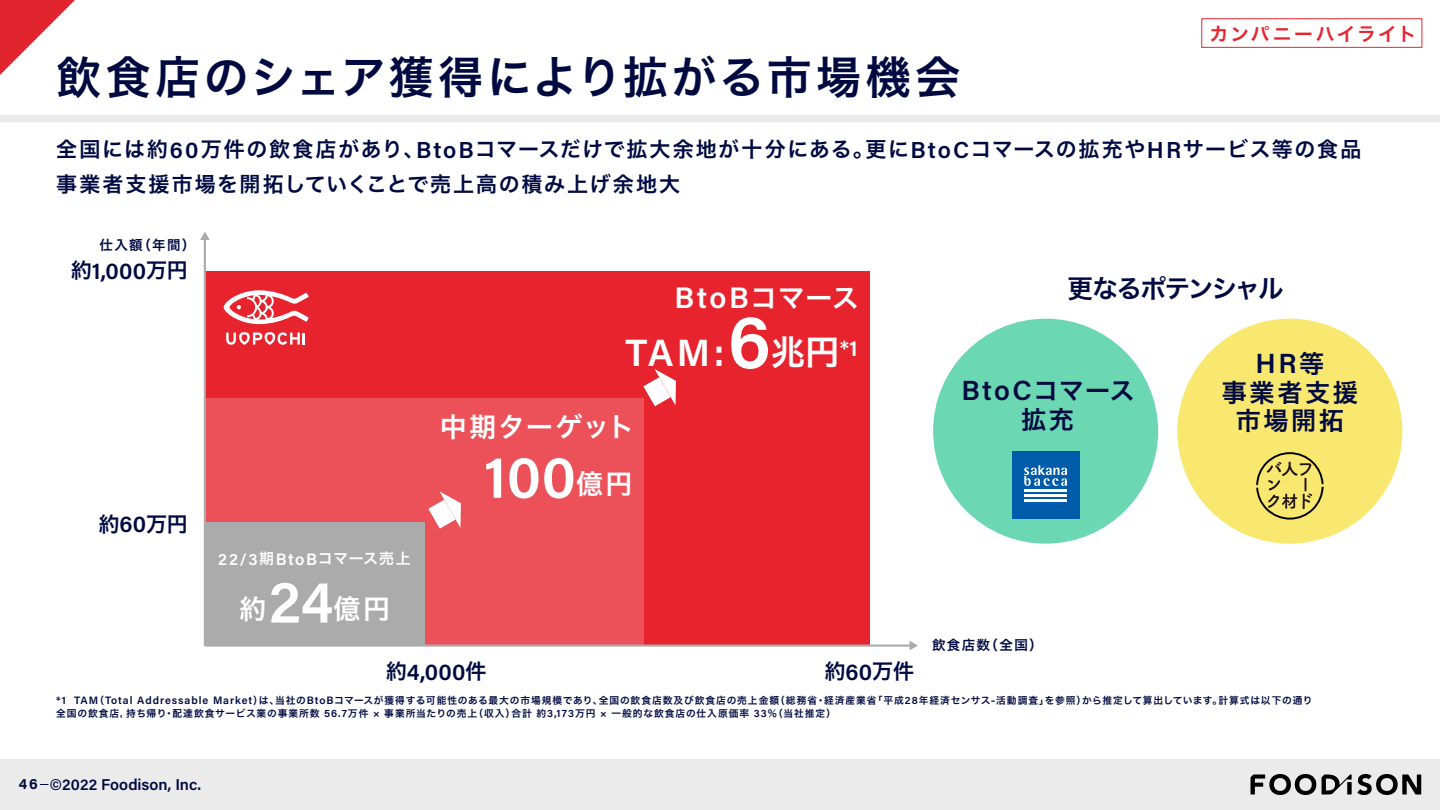
<style>
.page{position:relative;width:1440px;height:810px;background:#fff}
.page>*{position:absolute;margin:0;border:0;box-sizing:border-box;transform-origin:0 0}
.t1{font:600 59.4px "Acumin Pro";color:#fff}
.t2{font:45px "Hira Kaku Pro W6";letter-spacing:.075em;color:#000a41}
.t3{font:600 37.95px "Acumin Pro";color:#fff}
.t4{font:34.5px "Hira Kaku Pro W6";color:#fff}
.t5{font:600 29.7px "Acumin Pro";color:#fff}
.t6{font:600 27.67px "Acumin Pro";letter-spacing:.09em;color:#000a41}
.t7{font:27px/57.2px "Hira Kaku Pro W6";letter-spacing:.07em;color:#fff;text-align:right}
.t8{font:25.5px "Hira Kaku Pro W6";letter-spacing:-.07em;color:#000a41}
.t9{font:25.2px/28.8px "Hira Kaku Pro W6";letter-spacing:.1em;color:#000a41;text-align:center}
.t10{font:600 23.1px "Acumin Pro";letter-spacing:.005em;color:#000a41}
.t11{font:600 22.12px "Acumin Pro";color:#fff}
.t12{font:21px/34.5px "Hira Kaku Pro W6";letter-spacing:.08em;color:#000a41}
.t13{font:18.75px "Hira Kaku Pro W6";letter-spacing:.115em;color:#e7242e}
.t14{font:600 16.5px "Acumin Pro";letter-spacing:.085em;color:#fff}
.t15{font:600 15.67px "Acumin Pro";color:#000a41}
.t16{font:15px "Acumin Variable Concept";color:#000a41}
.t17{font:13.5px "Hira Kaku Pro W6";letter-spacing:.1em;color:#000a41}
.t18{font:600 10.73px "Acumin Pro";letter-spacing:.09em;color:#000a41}
.t19{font:9.75px "Hira Kaku Pro W6";letter-spacing:.085em;color:#000a41}
.t20{font:9.75px "Hira Kaku Pro W6";letter-spacing:.035em;color:#000a41}
.s1{font-family:"Acumin Pro";font-weight:600;font-size:23.1px}
.s2{font-family:"Hira Kaku Pro W6";font-weight:400;font-size:21px}
.s3{font-family:"Hira Kaku Pro W6";font-weight:400;font-size:27px}
.s4{font-size:75.9px}
.s5{font-family:"Hira Kaku Pro W6";font-weight:400;font-size:25.2px}
.s6{font-family:"Hira Kaku Pro W6";font-weight:400;font-size:15px}
.s7{font-family:"Acumin Pro";font-weight:600;font-size:10.73px}
.s8{font-family:"Hira Kaku Pro W6";font-weight:400;font-size:9.75px}
</style>
<div class="page">
<div style="left:0;top:115px;width:1440px;height:7px;background:#eaeaea"></div>
<svg style="left:0;top:0;width:75px;height:75px"></svg>
<div style="left:0;top:759px;width:1440px;height:51px;background:#ebebeb"></div>
<div style="left:1201px;top:18px;width:221px;height:30px;border:1px solid #e7242e"></div>
<svg style="left:203px;top:240px;width:707px;height:408px;background:#e55a62"></svg>
<svg style="left:200px;top:232px;width:10px;height:8px"></svg>
<svg style="left:910px;top:641px;width:8px;height:9px"></svg>
<svg style="left:428px;top:491px;width:33px;height:38px"></svg>
<svg style="left:643px;top:369px;width:33px;height:37px"></svg>
<svg style="left:226px;top:332px;width:79px;height:13px"></svg>
<svg style="left:224px;top:290px;width:85px;height:34px"></svg>
<div style="left:1177px;top:319px;width:225px;height:225px;background:#f9e86f;border-radius:50%"></div>
<svg style="left:1256px;top:452px;width:68px;height:68px"></svg>
<div style="left:933px;top:319px;width:225px;height:225px;background:#6cd8b3;border-radius:50%"></div>
<div style="left:1012px;top:451px;width:67px;height:67px;background:#005baa"></div>
<hr style="left:1024px;top:489px;width:43px;height:3px;background:#fff">
<hr style="left:1024px;top:495px;width:43px;height:2px;background:#fff">
<hr style="left:1024px;top:500px;width:43px;height:2px;background:#fff">
<svg style="left:1024px;top:465px;width:43px;height:21px"></svg>
<svg style="left:1251px;top:774px;width:65px;height:21px"></svg>
<svg style="left:1322px;top:774px;width:99px;height:21px"></svg>
<h2 class="t2" style="left:56px;top:36px;width:906px">飲食店のシェア獲得により拡がる市場機会</h2>
<h3 class="t13" style="left:1209px;top:16px;width:208px">カンパニーハイライト</h3>
<h3 class="t12" style="left:866px;top:131px;width:497px">更に<span class="s1">BtoC</span>コマースの拡充や<span class="s1">HR</span>サービス等の食品</h3>
<h3 class="t12" style="left:56px;top:131px;width:625px">全国には約<span class="s1">60</span>万件の飲食店があり、<br>事業者支援市場を開拓していくことで売上高の積み上げ余地大</h3>
<h3 class="t12" style="left:416px;top:131px;width:459px"><span class="s1">BtoB</span>コマースだけで拡大余地が十分にある。</h3>
<h3 class="t17" style="left:137px;top:232px;width:60px">（年間(</h3>
<h3 class="t17" style="left:100px;top:232px;width:45px">仕入額</h3>
<h3 class="t10" style="left:71px;top:254px;width:118px"><span class="s2">約</span>1,000<span class="s2">万円</span></h3>
<h3 class="t12" style="left:98px;top:506px;width:91px">約<span class="s1">60</span>万円</h3>
<h3 class="t5" style="left:674px;top:277px;width:186px">BtoB<span class="s3">コマース</span></h3>
<h3 class="t3" style="left:625px;top:326px;width:147px">TAM:<span class="s4">6</span></h3>
<h3 class="t4" style="left:771px;top:321px;width:70px">兆円</h3>
<h3 class="t11" style="left:840px;top:332px;width:20px">1*</h3>
<h3 class="t7" style="left:440px;top:397px;width:196px">中期ターゲット億円</h3>
<h1 class="t1" style="left:484px;top:436px;width:94px">100</h1>
<h3 class="t8" style="left:1067px;top:265px;width:218px">更なるポテンシャル</h3>
<h3 class="t6" style="left:961px;top:371px;width:175px">BtoC<span class="s5">コマース</span></h3>
<h3 class="t9" style="left:1021px;top:404px;width:54px">拡充</h3>
<h3 class="t6" style="left:1256px;top:344px;width:70px">HR<span class="s5">等</span></h3>
<h3 class="t9" style="left:1222px;top:377px;width:137px">事業者支援市場開拓</h3>
<h3 class="t14" style="left:218px;top:547px;width:194px">22/3<span class="s6">期</span>BtoB<span class="s6">コマース売上</span></h3>
<h3 class="t7" style="left:334px;top:579px;width:58px">億円</h3>
<h1 class="t1" style="left:269px;top:560px;width:66px">24</h1>
<h3 class="t7" style="left:239px;top:579px;width:28px">約</h3>
<h3 class="t10" style="left:386px;top:655px;width:102px"><span class="s2">約</span>4,000<span class="s2">件</span></h3>
<h3 class="t12" style="left:825px;top:653px;width:91px">約<span class="s1">60</span>万件</h3>
<h3 class="t17" style="left:985px;top:633px;width:60px">（全国(</h3>
<h3 class="t17" style="left:932px;top:633px;width:60px">飲食店数</h3>
<p class="t18" style="left:56px;top:693px;width:11px">1*</p>
<p class="t19" style="left:599px;top:691px;width:182px">全国の飲食店数及び飲食店の売上金額</p>
<p class="t20" style="left:1082px;top:691px;width:141px">から推定して算出しています。</p>
<p class="t19" style="left:1218px;top:691px;width:96px">計算式は以下の通り</p>
<p class="t19" style="left:275px;top:691px;width:329px">当社の<span class="s7">BtoB</span>コマースが獲得する可能性のある最大の市場規模であり、</p>
<p class="t19" style="left:1045px;top:691px;width:43px">を参照）</p>
<p class="t19" style="left:873px;top:691px;width:178px">「平成<span class="s7">28</span>年経済センサス-活動調査」</p>
<p class="t19" style="left:816px;top:691px;width:62px">・経済産業省</p>
<p class="t19" style="left:775px;top:691px;width:43px">（総務省</p>
<p class="t18" style="left:94px;top:693px;width:186px"><span class="s8">（</span>Total Addressable Market <span class="s8">は） 、</span></p>
<p class="t18" style="left:74px;top:693px;width:26px">TAM</p>
<p class="t19" style="left:164px;top:705px;width:157px">・配達飲食サービス業の事業所数</p>
<p class="t19" style="left:536px;top:705px;width:242px">約<span class="s7">3,173</span>万円 × 一般的な飲食店の仕入原価率 <span class="s7">33</span>％</p>
<p class="t19" style="left:324px;top:705px;width:155px"><span class="s7">56.7</span>万件 × 事業所当たりの売上</p>
<p class="t19" style="left:473px;top:705px;width:43px">（収入）</p>
<p class="t19" style="left:773px;top:705px;width:65px">（当社推定(</p>
<p class="t19" style="left:56px;top:705px;width:75px">全国の飲食店，</p>
<p class="t19" style="left:511px;top:705px;width:22px">合計</p>
<p class="t19" style="left:126px;top:705px;width:42px">持ち帰り</p>
<h3 class="t16" style="left:19px;top:773px;width:20px">46</h3>
<h3 class="t15" style="left:50px;top:774px;width:153px">©2022 Foodison, Inc.</h3>
</div>
